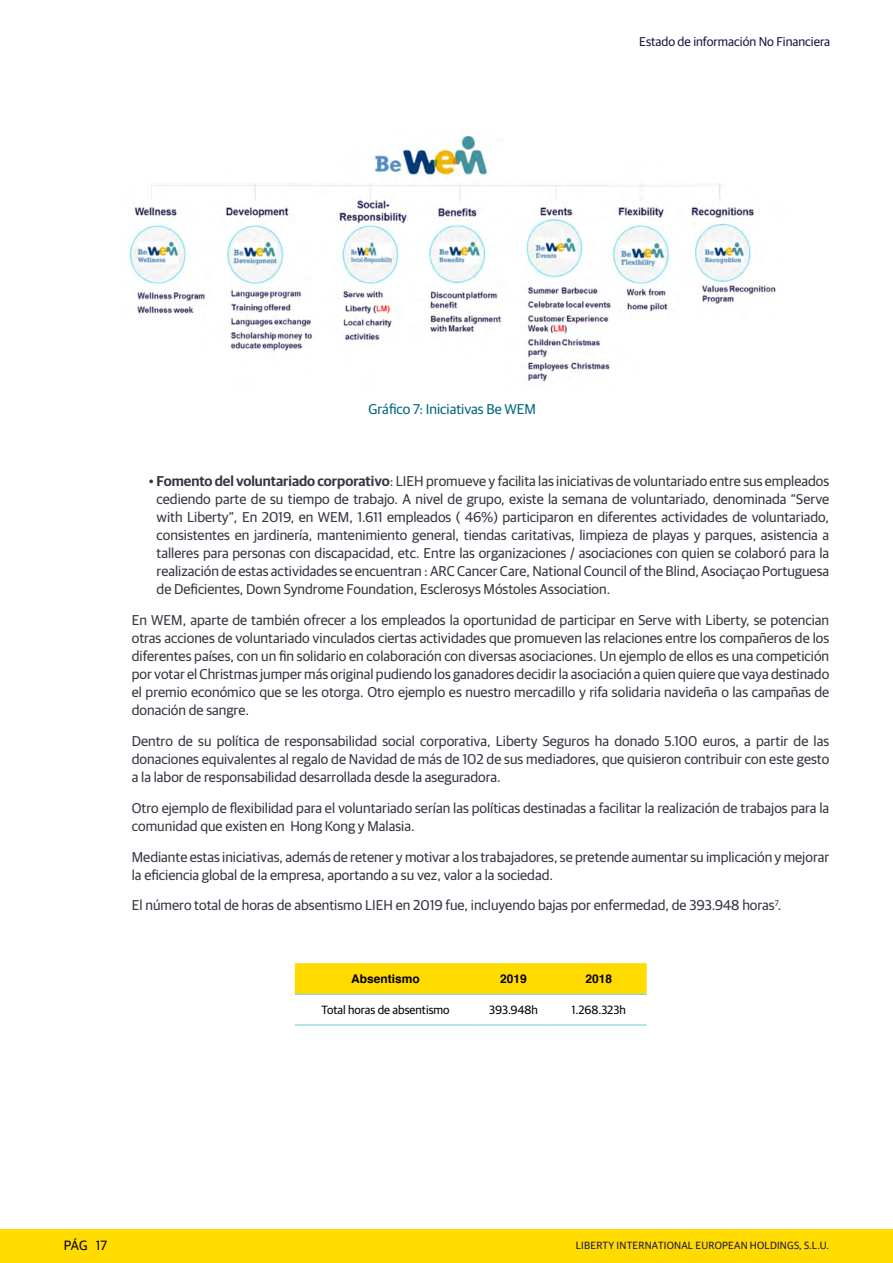
<style>
.page{position:relative;width:893px;height:1263px;background:#fff}
.page>*{position:absolute;margin:0;border:0;box-sizing:border-box;transform-origin:0 0}
.t1{font:14.25px/18px "Guardian Sans";color:#343741;text-align:justify}
.t2{font:14.25px "Guardian Sans";color:#00667d}
.t3{font:13.5px "Guardian Sans";color:#000}
.t4{font:12.75px "Guardian Sans";color:#1a1444}
.t5{font:12px "Guardian Sans";color:#000}
.t6{font:700 12px "Helvetica";color:#000}
.t7{font:10.5px "Guardian Sans";letter-spacing:.02em;color:#1a1444}
.s1{font-weight:600}
</style>
<div class="page">
<div style="left:0;top:1229px;width:893px;height:34px;background:#ffdb00"></div>
<img style="left:128px;top:135px;width:648px;height:247px">
<div style="left:295px;top:963px;width:352px;height:31px;background:#ffdb00"></div>
<hr style="left:295px;top:1024px;width:181px;height:1px;background:#7ecfd1">
<hr style="left:476px;top:1024px;width:75px;height:1px;background:#7ecfd1">
<hr style="left:551px;top:1024px;width:96px;height:1px;background:#7ecfd1">
<hr style="left:295px;top:994px;width:181px;height:1px;background:#7ecfd1">
<hr style="left:476px;top:994px;width:75px;height:1px;background:#7ecfd1">
<hr style="left:551px;top:994px;width:96px;height:1px;background:#7ecfd1">
<p class="t4" style="left:639px;top:32px;width:192px">Estado de información No Financiera</p>
<p class="t2" style="left:369px;top:399px;width:169px">Gráfico 7: Iniciativas Be WEM</p>
<p class="t1" style="left:157px;top:471px;width:674px;text-indent:-8px">• <span class="s1">Fomento del voluntariado corporativo</span>: LIEH promueve y facilita las iniciativas de voluntariado entre sus empleados cediendo parte de su tiempo de trabajo. A nivel de grupo, existe la semana de voluntariado, denominada “Serve with Liberty”, En 2019, en WEM, 1.611 empleados ( 46%) participaron en diferentes actividades de voluntariado, consistentes en jardinería, mantenimiento general, tiendas caritativas, limpieza de playas y parques, asistencia a talleres para personas con discapacidad, etc. Entre las organizaciones / asociaciones con quien se colaboró para la realización de estas actividades se encuentran : ARC Cancer Care, National Council of the Blind, Asociaçao Portuguesa de Deficientes, Down Syndrome Foundation, Esclerosys Móstoles Association.</p>
<p class="t1" style="left:132px;top:610px;width:699px">En WEM, aparte de también ofrecer a los empleados la oportunidad de participar en Serve with Liberty, se potencian otras acciones de voluntariado vinculados ciertas actividades que promueven las relaciones entre los compañeros de los diferentes países, con un fin solidario en colaboración con diversas asociaciones. Un ejemplo de ellos es una competición por votar el Christmas jumper más original pudiendo los ganadores decidir la asociación a quien quiere que vaya destinado el premio económico que se les otorga. Otro ejemplo es nuestro mercadillo y rifa solidaria navideña o las campañas de donación de sangre.</p>
<p class="t1" style="left:132px;top:731px;width:699px">Dentro de su política de responsabilidad social corporativa, Liberty Seguros ha donado 5.100 euros, a partir de las donaciones equivalentes al regalo de Navidad de más de 102 de sus mediadores, que quisieron contribuir con este gesto a la labor de responsabilidad desarrollada desde la aseguradora.</p>
<p class="t1" style="left:132px;top:798px;width:699px">Otro ejemplo de flexibilidad para el voluntariado serían las políticas destinadas a facilitar la realización de trabajos para la comunidad que existen en Hong Kong y Malasia.</p>
<p class="t1" style="left:132px;top:846px;width:699px">Mediante estas iniciativas, además de retener y motivar a los trabajadores, se pretende aumentar su implicación y mejorar la eficiencia global de la empresa, aportando a su vez, valor a la sociedad.</p>
<p class="t1" style="left:132px;top:895px;width:651px">El número total de horas de absentismo LIEH en 2019 fue, incluyendo bajas por enfermedad, de 393.948 horas<sup>7</sup>.</p>
<p class="t6" style="left:351px;top:969px;width:70px">Absentismo</p>
<p class="t6" style="left:500px;top:969px;width:28px">2019</p>
<p class="t6" style="left:585px;top:969px;width:28px">2018</p>
<p class="t5" style="left:322px;top:1001px;width:130px">Total horas de absentismo</p>
<p class="t5" style="left:489px;top:1001px;width:50px">393.948h</p>
<p class="t5" style="left:572px;top:1001px;width:56px">1.268.323h</p>
<p class="t3" style="left:64px;top:1235px;width:45px">PÁG 17</p>
<p class="t7" style="left:576px;top:1237px;width:255px">LIBERTY INTERNATIONAL EUROPEAN HOLDINGS, S.L.U.</p>
</div>
